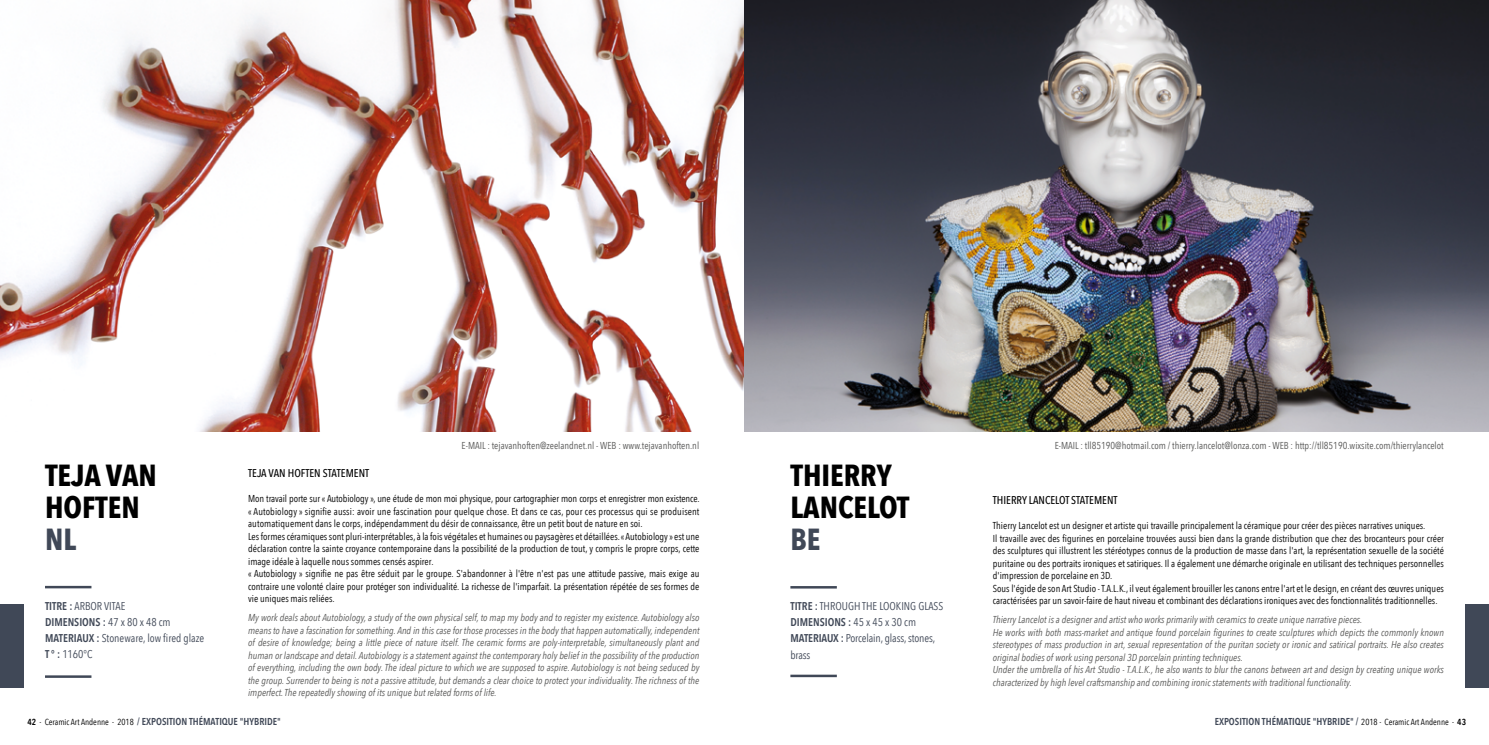
<style>
.page{position:relative;width:1489px;height:745px;background:#fff}
.page>*{position:absolute;margin:0;border:0;box-sizing:border-box;transform-origin:0 0}
.t1{font:700 30.38px/32.1px "Avenir Next Condensed";color:#000}
.t2{font:700 30.38px "Avenir Next Condensed";color:#404857}
.t3{font:11.25px/16.2px "Avenir Next Condensed";color:#404857}
.t4{font:500 11.25px "Avenir Next Condensed";color:#000}
.t5{font:10px/12.5px "Avenir Next Condensed";color:#000}
.t6{font:italic 10px/12.5px "Avenir Next Condensed";color:#575756;text-align:justify}
.t7{font:10px "Avenir Next Condensed";color:#575756}
.t8{font:600 10px "Avenir Next Condensed";color:#404857}
.t9{font:8.75px "Avenir Next Condensed";color:#000}
.s1{font-weight:600}
</style>
<div class="page">
<div style="left:0;top:604px;width:24px;height:83px;background:#404857"></div>
<img style="left:0;top:0;width:1488px;height:431px">
<hr style="left:45px;top:675px;width:46px;height:2px;background:#404857">
<hr style="left:45px;top:585px;width:46px;height:3px;background:#404857">
<hr style="left:790px;top:674px;width:46px;height:2px;background:#404857">
<hr style="left:790px;top:585px;width:46px;height:3px;background:#404857">
<div style="left:1464px;top:604px;width:24px;height:83px;background:#404857"></div>
<h1 class="t1" style="left:45px;top:458px;width:113px">TEJA VAN<br>HOFTEN</h1>
<h1 class="t2" style="left:45px;top:520px;width:33px">NL</h1>
<p class="t3" style="left:45px;top:596px;width:161px"><span class="s1">TITRE :</span> ARBOR VITAE<br><span class="s1">DIMENSIONS :</span> 47 x 80 x 48 cm<br><span class="s1">MATERIAUX :</span> Stoneware, low fired glaze<br><span class="s1">T ° :</span> 1160°C</p>
<p class="t7" style="left:461px;top:437px;width:239px">E-MAIL : tejavanhoften@zeelandnet.nl - WEB : www.tejavanhoften.nl</p>
<p class="t4" style="left:248px;top:466px;width:122px">TEJA VAN HOFTEN STATEMENT</p>
<p class="t5" style="left:248px;top:491px;width:453px">Mon travail porte sur « Autobiology », une étude de mon moi physique, pour cartographier mon corps et enregistrer mon existence. « Autobiology » signifie aussi: avoir une fascination pour quelque chose. Et dans ce cas, pour ces processus qui se produisent automatiquement dans le corps, indépendamment du désir de connaissance, être un petit bout de nature en soi.<br>Les formes céramiques sont pluri-interprétables, à la fois végétales et humaines ou paysagères et détaillées. « Autobiology » est une déclaration contre la sainte croyance contemporaine dans la possibilité de la production de tout, y compris le propre corps, cette image idéale à laquelle nous sommes censés aspirer.<br>« Autobiology » signifie ne pas être séduit par le groupe. S'abandonner à l'être n'est pas une attitude passive, mais exige au contraire une volonté claire pour protéger son individualité. La richesse de l'imparfait. La présentation répétée de ses formes de vie uniques mais reliées.</p>
<p class="t6" style="left:248px;top:611px;width:453px">My work deals about Autobiology, a study of the own physical self, to map my body and to register my existence. Autobiology also means to have a fascination for something. And in this case for those processes in the body that happen automatically, independent of desire of knowledge; being a little piece of nature itself. The ceramic forms are poly-interpretable, simultaneously plant and human or landscape and detail. Autobiology is a statement against the contemporary holy belief in the possibility of the production of everything, including the own body. The ideal picture to which we are supposed to aspire. Autobiology is not being seduced by the group. Surrender to being is not a passive attitude, but demands a clear choice to protect your individuality. The richness of the imperfect. The repeatedly showing of its unique but related forms of life.</p>
<h1 class="t1" style="left:790px;top:458px;width:121px">THIERRY<br>LANCELOT</h1>
<h1 class="t2" style="left:790px;top:520px;width:32px">BE</h1>
<p class="t3" style="left:790px;top:596px;width:154px"><span class="s1">TITRE :</span> THROUGH THE LOOKING GLASS<br><span class="s1">DIMENSIONS :</span> 45 x 45 x 30 cm<br><span class="s1">MATERIAUX :</span> Porcelain, glass, stones, brass</p>
<p class="t7" style="left:1054px;top:437px;width:390px">E-MAIL : tll85190@hotmail.com / thierry.lancelot@lonza.com - WEB : http://tll85190.wixsite.com/thierrylancelot</p>
<p class="t4" style="left:992px;top:493px;width:126px">THIERRY LANCELOT STATEMENT</p>
<p class="t5" style="left:992px;top:518px;width:452px">Thierry Lancelot est un designer et artiste qui travaille principalement la céramique pour créer des pièces narratives uniques.<br>Il travaille avec des figurines en porcelaine trouvées aussi bien dans la grande distribution que chez des brocanteurs pour créer des sculptures qui illustrent les stéréotypes connus de la production de masse dans l'art, la représentation sexuelle de la société puritaine ou des portraits ironiques et satiriques. Il a également une démarche originale en utilisant des techniques personnelles d'impression de porcelaine en 3D.<br>Sous l'égide de son Art Studio - T.A.L.K., il veut également brouiller les canons entre l'art et le design, en créant des œuvres uniques caractérisées par un savoir-faire de haut niveau et combinant des déclarations ironiques avec des fonctionnalités traditionnelles.</p>
<p class="t6" style="left:992px;top:613px;width:452px;text-align:left">Thierry Lancelot is a designer and artist who works primarily with ceramics to create unique narrative pieces.<br>He works with both mass-market and antique found porcelain figurines to create sculptures which depicts the commonly known stereotypes of mass production in art, sexual representation of the puritan society or ironic and satirical portraits. He also creates original bodies of work using personal 3D porcelain printing techniques.<br>Under the umbrella of his Art Studio - T.A.L.K., he also wants to blur the canons between art and design by creating unique works characterized by high level craftsmanship and combining ironic statements with traditional functionality.</p>
<p class="t8" style="left:137px;top:712px;width:145px">/ EXPOSITION THÉMATIQUE "HYBRIDE"</p>
<p class="t8" style="left:1214px;top:712px;width:145px">EXPOSITION THÉMATIQUE "HYBRIDE" /</p>
<p class="t9" style="left:27px;top:713px;width:108px"><span class="s1">42</span> - Ceramic Art Andenne - 2018</p>
<p class="t9" style="left:1361px;top:713px;width:106px">2018 - Ceramic Art Andenne - <span class="s1">43</span></p>
</div>
